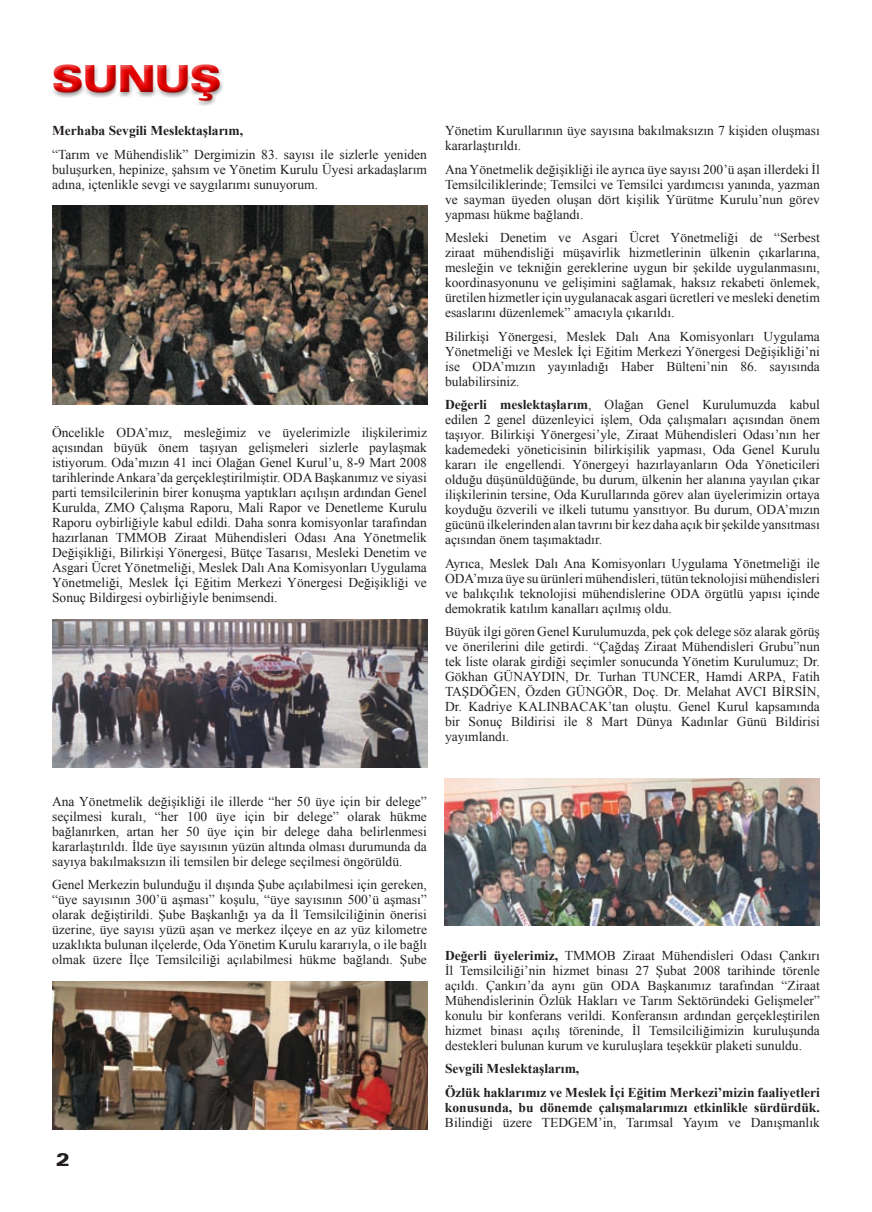
<style>
.page{position:relative;width:872px;height:1212px;background:#fff}
.page>*{position:absolute;margin:0;border:0;box-sizing:border-box;transform-origin:0 0}
.t1{font:900 expanded 37.5px "Zurich BT";color:#e60000}
.t2{font:900 expanded 18px "Zurich BT";color:#231f20}
.t3{font:13.5px/15px "Times New Roman";color:#231f20;text-align:justify}
.t4{font:700 13.5px/23.5px "Times New Roman";color:#231f20}
.s1{font-weight:700}
</style>
<div class="page">
<img style="left:52px;top:206px;width:375px;height:198px">
<img style="left:52px;top:620px;width:375px;height:147px">
<img style="left:52px;top:981px;width:375px;height:148px">
<img style="left:444px;top:778px;width:376px;height:148px">
<h1 class="t1" style="left:52px;top:57px;width:170px">SUNUŞ</h1>
<p class="t4" style="left:52px;top:119px;width:192px">Merhaba Sevgili Meslektaşlarım,</p>
<p class="t3" style="left:52px;top:147px;width:376px">“Tarım ve Mühendislik” Dergimizin 83. sayısı ile sizlerle yeniden buluşurken, hepinize, şahsım ve Yönetim Kurulu Üyesi arkadaşlarım adına, içtenlikle sevgi ve saygılarımı sunuyorum.</p>
<p class="t3" style="left:52px;top:425px;width:376px">Öncelikle ODA’mız, mesleğimiz ve üyelerimizle ilişkilerimiz açısından büyük önem taşıyan gelişmeleri sizlerle paylaşmak istiyorum. Oda’mızın 41 inci Olağan Genel Kurul’u, 8-9 Mart 2008 tarihlerinde Ankara’da gerçekleştirilmiştir. ODA Başkanımız ve siyasi parti temsilcilerinin birer konuşma yaptıkları açılışın ardından Genel Kurulda, ZMO Çalışma Raporu, Mali Rapor ve Denetleme Kurulu Raporu oybirliğiyle kabul edildi. Daha sonra komisyonlar tarafından hazırlanan TMMOB Ziraat Mühendisleri Odası Ana Yönetmelik Değişikliği, Bilirkişi Yönergesi, Bütçe Tasarısı, Mesleki Denetim ve Asgari Ücret Yönetmeliği, Meslek Dalı Ana Komisyonları Uygulama Yönetmeliği, Meslek İçi Eğitim Merkezi Yönergesi Değişikliği ve Sonuç Bildirgesi oybirliğiyle benimsendi.</p>
<p class="t3" style="left:445px;top:123px;width:376px">Yönetim Kurullarının üye sayısına bakılmaksızın 7 kişiden oluşması kararlaştırıldı.</p>
<p class="t3" style="left:445px;top:162px;width:376px">Ana Yönetmelik değişikliği ile ayrıca üye sayısı 200’ü aşan illerdeki İl Temsilciliklerinde; Temsilci ve Temsilci yardımcısı yanında, yazman ve sayman üyeden oluşan dört kişilik Yürütme Kurulu’nun görev yapması hükme bağlandı.</p>
<p class="t3" style="left:445px;top:230px;width:376px">Mesleki Denetim ve Asgari Ücret Yönetmeliği de “Serbest ziraat mühendisliği müşavirlik hizmetlerinin ülkenin çıkarlarına, mesleğin ve tekniğin gereklerine uygun bir şekilde uygulanmasını, koordinasyonunu ve gelişimini sağlamak, haksız rekabeti önlemek, üretilen hizmetler için uygulanacak asgari ücretleri ve mesleki denetim esaslarını düzenlemek” amacıyla çıkarıldı.</p>
<p class="t3" style="left:445px;top:328px;width:376px">Bilirkişi Yönergesi, Meslek Dalı Ana Komisyonları Uygulama Yönetmeliği ve Meslek İçi Eğitim Merkezi Yönergesi Değişikliği’ni ise ODA’mızın yayınladığı Haber Bülteni’nin 86. sayısında bulabilirsiniz.</p>
<p class="t3" style="left:445px;top:397px;width:376px"><span class="s1">Değerli meslektaşlarım</span>, Olağan Genel Kurulumuzda kabul edilen 2 genel düzenleyici işlem, Oda çalışmaları açısından önem taşıyor. Bilirkişi Yönergesi’yle, Ziraat Mühendisleri Odası’nın her kademedeki yöneticisinin bilirkişilik yapması, Oda Genel Kurulu kararı ile engellendi. Yönergeyi hazırlayanların Oda Yöneticileri olduğu düşünüldüğünde, bu durum, ülkenin her alanına yayılan çıkar ilişkilerinin tersine, Oda Kurullarında görev alan üyelerimizin ortaya koyduğu özverili ve ilkeli tutumu yansıtıyor. Bu durum, ODA’mızın gücünü ilkelerinden alan tavrını bir kez daha açık bir şekilde yansıtması açısından önem taşımaktadır.</p>
<p class="t3" style="left:445px;top:555px;width:376px">Ayrıca, Meslek Dalı Ana Komisyonları Uygulama Yönetmeliği ile ODA’mıza üye su ürünleri mühendisleri, tütün teknolojisi mühendisleri ve balıkçılık teknolojisi mühendislerine ODA örgütlü yapısı içinde demokratik katılım kanalları açılmış oldu.</p>
<p class="t3" style="left:445px;top:624px;width:376px">Büyük ilgi gören Genel Kurulumuzda, pek çok delege söz alarak görüş ve önerilerini dile getirdi. “Çağdaş Ziraat Mühendisleri Grubu”nun tek liste olarak girdiği seçimler sonucunda Yönetim Kurulumuz; Dr.<br>Gökhan GÜNAYDIN, Dr. Turhan TUNCER, Hamdi ARPA, Fatih TAŞDÖĞEN, Özden GÜNGÖR, Doç. Dr. Melahat AVCI BİRSİN, Dr. Kadriye KALINBACAK’tan oluştu. Genel Kurul kapsamında bir Sonuç Bildirisi ile 8 Mart Dünya Kadınlar Günü Bildirisi yayımlandı.</p>
<p class="t3" style="left:52px;top:794px;width:376px">Ana Yönetmelik değişikliği ile illerde “her 50 üye için bir delege” seçilmesi kuralı, “her 100 üye için bir delege” olarak hükme bağlanırken, artan her 50 üye için bir delege daha belirlenmesi kararlaştırıldı. İlde üye sayısının yüzün altında olması durumunda da sayıya bakılmaksızın ili temsilen bir delege seçilmesi öngörüldü.</p>
<p class="t3" style="left:52px;top:877px;width:376px">Genel Merkezin bulunduğu il dışında Şube açılabilmesi için gereken, “üye sayısının 300’ü aşması” koşulu, “üye sayısının 500’ü aşması” olarak değiştirildi. Şube Başkanlığı ya da İl Temsilciliğinin önerisi üzerine, üye sayısı yüzü aşan ve merkez ilçeye en az yüz kilometre uzaklıkta bulunan ilçelerde, Oda Yönetim Kurulu kararıyla, o ile bağlı olmak üzere İlçe Temsilciliği açılabilmesi hükme bağlandı. Şube</p>
<h2 class="t2" style="left:56px;top:1149px;width:15px">2</h2>
<p class="t3" style="left:445px;top:947px;width:376px"><span class="s1">Değerli üyelerimiz,</span> TMMOB Ziraat Mühendisleri Odası Çankırı İl Temsilciliği’nin hizmet binası 27 Şubat 2008 tarihinde törenle açıldı. Çankırı’da aynı gün ODA Başkanımız tarafından “Ziraat Mühendislerinin Özlük Hakları ve Tarım Sektöründeki Gelişmeler” konulu bir konferans verildi. Konferansın ardından gerçekleştirilen hizmet binası açılış töreninde, İl Temsilciliğimizin kuruluşunda destekleri bulunan kurum ve kuruluşlara teşekkür plaketi sunuldu.</p>
<p class="t4" style="left:445px;top:1057px;width:376px">Sevgili Meslektaşlarım,<br>Özlük haklarımız ve Meslek İçi Eğitim Merkezi’mizin faaliyetleri</p>
<p class="t4" style="left:445px;top:1095px;width:376px">konusunda, bu dönemde çalışmalarımızı etkinlikle sürdürdük.</p>
<p class="t3" style="left:445px;top:1114px;width:376px">Bilindiği üzere TEDGEM’in, Tarımsal Yayım ve Danışmanlık</p>
</div>
